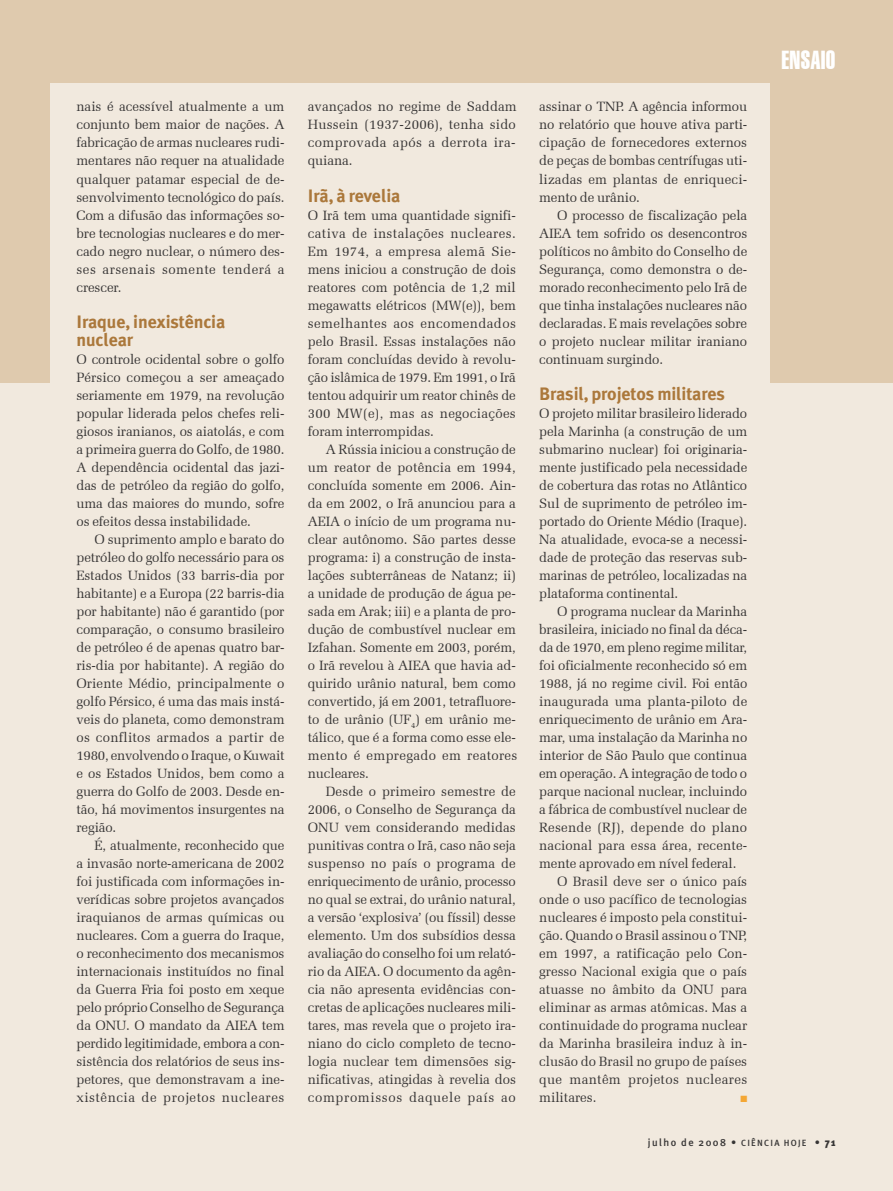
<style>
.page{position:relative;width:893px;height:1191px;background:#f1e9de}
.page>*{position:absolute;margin:0;border:0;box-sizing:border-box;transform-origin:0 0}
.t1{font:25.5px "Swiss 911 BT Extra Compressed";letter-spacing:.01em;color:#fff}
.Intertítulo{font:700 18px/18px "Meta Plus";letter-spacing:-.005em;color:#ab783b}
.Body_text{font:13.5px/18px "Zapf Elliptical 711 BT";letter-spacing:-.01em;color:#373535;text-align:justify}
._1º_parágrafo{font:13.5px/18px "Zapf Elliptical 711 BT";letter-spacing:-.01em;color:#373535;text-align:justify}
.t2{font:500 10.5px "Meta Plus";letter-spacing:.135em;color:#373535}
.s1{font-size:9px}
.s2{font-weight:900}
</style>
<div class="page">
<div style="left:0;top:0;width:893px;height:383px;background:#dfcaae"></div>
<div style="left:50px;top:83px;width:720px;height:332px;background:#f1e9de"></div>
<p class="Body_text" style="left:76px;top:98px;width:210px">nais é acessível atualmente a um conjunto bem maior de nações. A fabricação de armas nucleares rudi&shy;mentares não requer na atualidade qualquer patamar especial de de&shy;senvolvimento tecnológico do país.<br>Com a difusão das informações so&shy;bre tecnologias nucleares e do mer&shy;cado negro nuclear, o número des&shy;ses arsenais somente tenderá a crescer.</p>
<p class="Intertítulo" style="left:76px;top:312px;width:150px">Iraque, inexistência nuclear</p>
<p class="_1º_parágrafo" style="left:76px;top:350px;width:210px">O controle ocidental sobre o golfo Pérsico começou a ser ameaçado seriamente em 1979, na revolução popular liderada pelos chefes reli&shy;giosos iranianos, os aiatolás, e com a primeira guerra do Golfo, de 1980.<br>A dependência ocidental das jazi&shy;das de petróleo da região do golfo, uma das maiores do mundo, sofre os efeitos dessa instabilidade.</p>
<p class="Body_text" style="left:76px;top:530px;width:210px;text-indent:18px">O suprimento amplo e barato do petróleo do golfo necessário para os Estados Unidos (33 barris-dia por habitante) e a Europa (22 barris-dia por habitante) não é garantido (por comparação, o consumo brasileiro de petróleo é de apenas quatro bar&shy;ris-dia por habitante). A região do Oriente Médio, principalmente o golfo Pérsico, é uma das mais instá&shy;veis do planeta, como demonstram os conflitos armados a partir de 1980, envolvendo o Iraque, o Kuwait e os Estados Unidos, bem como a guerra do Golfo de 2003. Desde en&shy;tão, há movimentos insurgentes na região.</p>
<p class="Body_text" style="left:76px;top:836px;width:210px;text-indent:18px">É, atualmente, reconhecido que a invasão norte-americana de 2002 foi justificada com informações in&shy;verídicas sobre projetos avançados iraquianos de armas químicas ou nucleares. Com a guerra do Iraque, o reconhecimento dos mecanismos internacionais instituídos no final da Guerra Fria foi posto em xeque pelo próprio Conselho de Segurança da ONU. O mandato da AIEA tem perdido legitimidade, embora a con&shy;sistência dos relatórios de seus ins&shy;petores, que demonstravam a ine&shy;xistência de projetos nucleares</p>
<p class="Body_text" style="left:308px;top:98px;width:210px">avançados no regime de Saddam Hussein (1937-2006), tenha sido comprovada após a derrota ira&shy;quiana.</p>
<p class="Intertítulo" style="left:308px;top:186px;width:94px">Irã, à revelia</p>
<p class="_1º_parágrafo" style="left:308px;top:206px;width:210px">O Irã tem uma quantidade signifi&shy;cativa de instalações nucleares.<br>Em 1974, a empresa alemã Sie&shy;mens iniciou a construção de dois reatores com potência de 1,2 mil megawatts elétricos (MW(e)), bem semelhantes aos encomendados pelo Brasil. Essas instalações não foram concluídas devido à revolu&shy;ção islâmica de 1979. Em 1991, o Irã tentou adquirir um reator chinês de 300 MW(e), mas as negociações foram interrompidas.</p>
<p class="Body_text" style="left:308px;top:440px;width:211px;text-align:left;text-indent:18px">A Rússia iniciou a construção de um reator de potência em 1994, concluída somente em 2006. Ain&shy;da em 2002, o Irã anunciou para a<br>AEIA o início de um programa nu&shy;clear autônomo. São partes desse programa: i) a construção de insta&shy;lações subterrâneas de Natanz; ii) a unidade de produção de água pe&shy;sada em Arak; iii) e a planta de pro&shy;dução de combustível nuclear em<br>Izfahan. Somente em 2003, porém, o Irã revelou à AIEA que havia ad&shy;quirido urânio natural, bem como convertido, já em 2001, tetrafluore&shy;to de urânio (UF<sub>4</sub>) em urânio me&shy;tálico, que é a forma como esse ele&shy;mento é empregado em reatores nucleares.</p>
<p class="Body_text" style="left:308px;top:782px;width:210px;text-indent:18px">Desde o primeiro semestre de 2006, o Conselho de Segurança da ONU vem considerando medidas punitivas contra o Irã, caso não seja suspenso no país o programa de enriquecimento de urânio, processo no qual se extrai, do urânio natural, a versão ‘explosiva’ (ou físsil) desse elemento. Um dos subsídios dessa avaliação do conselho foi um relató&shy;rio da AIEA. O documento da agên&shy;cia não apresenta evidências con&shy;cretas de aplicações nucleares mili&shy;tares, mas revela que o projeto ira&shy;niano do ciclo completo de tecno&shy;logia nuclear tem dimensões sig&shy;nificativas, atingidas à revelia dos compromissos daquele país ao</p>
<p class="Body_text" style="left:539px;top:98px;width:210px">assinar o TNP. A agência informou no relatório que houve ativa parti&shy;cipação de fornecedores externos de peças de bombas centrífugas uti&shy;lizadas em plantas de enriqueci&shy;mento de urânio.</p>
<p class="Body_text" style="left:539px;top:206px;width:210px;text-indent:18px">O processo de fiscalização pela AIEA tem sofrido os desencontros políticos no âmbito do Conselho de Segurança, como demonstra o de&shy;morado reconhecimento pelo Irã de que tinha instalações nucleares não declaradas. E mais revelações sobre o projeto nuclear militar iraniano continuam surgindo.</p>
<p class="Intertítulo" style="left:539px;top:384px;width:187px">Brasil, projetos militares</p>
<p class="_1º_parágrafo" style="left:539px;top:404px;width:210px">O projeto militar brasileiro liderado pela Marinha (a construção de um submarino nuclear) foi originaria&shy;mente justificado pela necessidade de cobertura das rotas no Atlântico Sul de suprimento de petróleo im&shy;portado do Oriente Médio (Iraque).<br>Na atualidade, evoca-se a necessi&shy;dade de proteção das reservas sub&shy;marinas de petróleo, localizadas na plataforma continental.</p>
<p class="Body_text" style="left:539px;top:602px;width:210px;text-indent:18px">O programa nuclear da Marinha brasileira, iniciado no final da déca&shy;da de 1970, em pleno regime militar, foi oficialmente reconhecido só em 1988, já no regime civil. Foi então inaugurada uma planta-piloto de enriquecimento de urânio em Ara&shy;mar, uma instalação da Marinha no interior de São Paulo que continua em operação. A integração de todo o parque nacional nuclear, incluindo a fábrica de combustível nuclear de Resende (RJ), depende do plano nacional para essa área, recente&shy;mente aprovado em nível federal.</p>
<p class="Body_text" style="left:539px;top:872px;width:210px;text-indent:18px">O Brasil deve ser o único país onde o uso pacífico de tecnologias nucleares é imposto pela constitui&shy;ção. Quando o Brasil assinou o TNP, em 1997, a ratificação pelo Con&shy;gresso Nacional exigia que o país atuasse no âmbito da ONU para eliminar as armas atômicas. Mas a continuidade do programa nuclear da Marinha brasileira induz à in&shy;clusão do Brasil no grupo de países que mantêm projetos nucleares militares.</p>
<h1 class="t1" style="left:782px;top:46px;width:55px">ENSAIO</h1>
<p class="t2" style="left:648px;top:1136px;width:189px">julho de 2008 • <span class="s1">CIÊNCIA HOJE</span> • <span class="s2">71</span></p>
</div>
